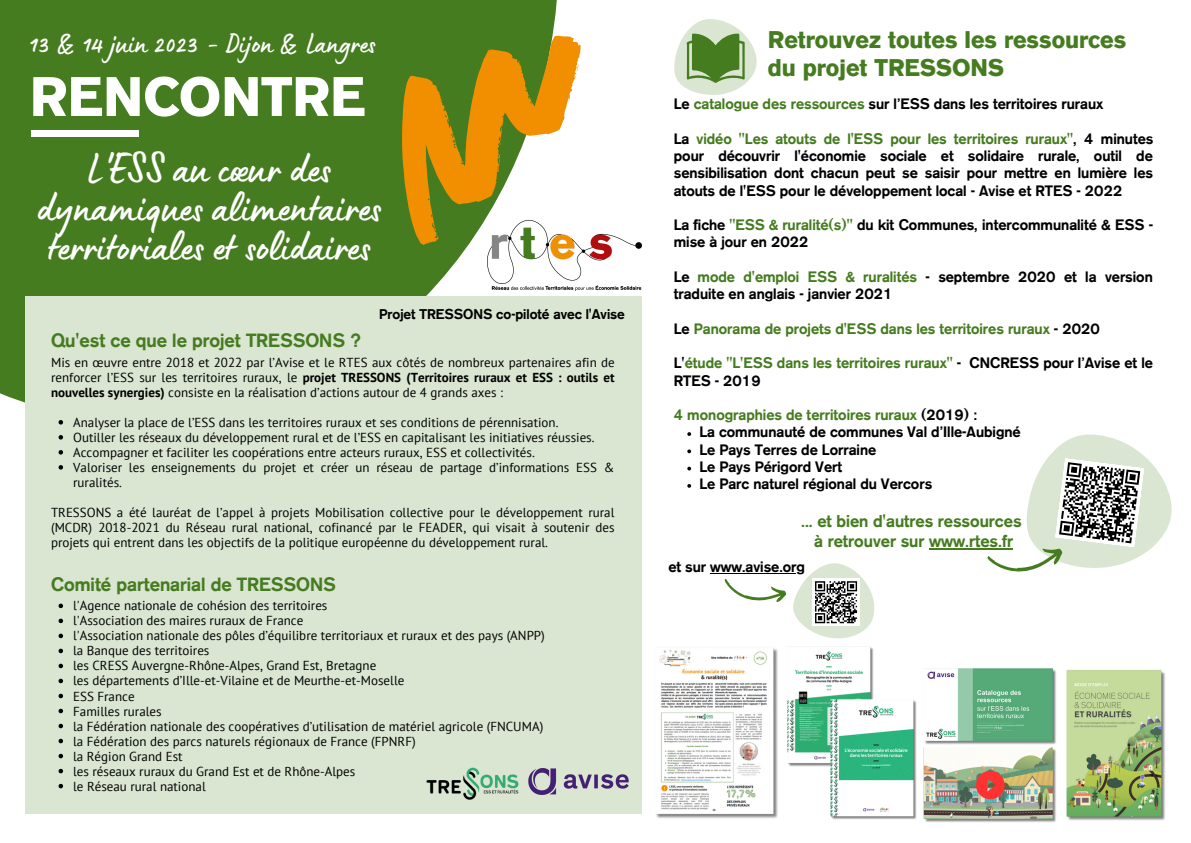
<style>
.page{position:relative;width:1191px;height:843px;background:#fff}
.page>*{position:absolute;margin:0;border:0;box-sizing:border-box;transform-origin:0 0}
.t1{font:700 55px "AG Old Face";color:#fff}
.t2{font:44.1px/38.9px "Lumios Marker";color:#fff;text-align:center}
.t3{font:30px "Lumios Marker";color:#fff}
.t4{font:700 24px/28.5px "AG Old Face";color:#457c1f}
.t5{font:500 19px "AG Old Face";color:#457c1f}
.t6{font:500 17px "AG Old Face";color:#457c1f}
.t7{font:500 15px/17.3px "AG Old Face";color:#000}
.t8{font:500 15px/17.3px "AG Old Face";color:#457c1f}
.t9{font:500 14px "AG Old Face";color:#000}
.t10{font:13px/15px "PT Sans";color:#000;text-align:justify}
.s1{font-weight:700}
.s2{color:#457c1f}
.s3{color:#000}
</style>
<div class="page">
<div style="left:0;top:0;width:559px;height:421px;background:#457c1f"></div>
<svg style="left:402px;top:0;width:179px;height:277px"></svg>
<svg style="left:575px;top:65px;width:4px;height:7px"></svg>
<svg style="left:433px;top:227px;width:3px;height:4px"></svg>
<svg style="left:497px;top:158px;width:4px;height:4px"></svg>
<svg style="left:498px;top:138px;width:4px;height:12px"></svg>
<div style="left:32px;top:130px;width:107px;height:6px;background:#fff"></div>
<img style="left:487px;top:220px;width:154px;height:70px">
<div style="left:25px;top:296px;width:616px;height:517px;background:#dae5d2"></div>
<svg style="left:59px;top:603px;width:4px;height:5px"></svg>
<svg style="left:59px;top:618px;width:4px;height:5px"></svg>
<svg style="left:59px;top:633px;width:4px;height:5px"></svg>
<svg style="left:59px;top:648px;width:4px;height:5px"></svg>
<svg style="left:59px;top:663px;width:4px;height:5px"></svg>
<svg style="left:59px;top:678px;width:4px;height:5px"></svg>
<svg style="left:59px;top:693px;width:4px;height:5px"></svg>
<svg style="left:59px;top:708px;width:4px;height:5px"></svg>
<svg style="left:59px;top:723px;width:4px;height:5px"></svg>
<svg style="left:59px;top:738px;width:4px;height:5px"></svg>
<svg style="left:59px;top:753px;width:4px;height:5px"></svg>
<svg style="left:59px;top:768px;width:4px;height:5px"></svg>
<svg style="left:59px;top:783px;width:4px;height:5px"></svg>
<svg style="left:674px;top:19px;width:83px;height:76px"></svg>
<svg style="left:987px;top:434px;width:185px;height:138px"></svg>
<img style="left:787px;top:647px;width:87px;height:120px">
<img style="left:830px;top:698px;width:87px;height:122px">
<img style="left:925px;top:668px;width:131px;height:77px">
<img style="left:923px;top:747px;width:133px;height:75px">
<svg style="left:975px;top:770px;width:29px;height:29px"></svg>
<img style="left:1066px;top:670px;width:99px;height:151px">
<img style="left:655px;top:648px;width:123px;height:171px">
<img style="left:426px;top:767px;width:89px;height:33px">
<img style="left:515px;top:768px;width:114px;height:27px">
<svg style="left:59px;top:420px;width:4px;height:4px"></svg>
<svg style="left:59px;top:435px;width:4px;height:4px"></svg>
<svg style="left:59px;top:450px;width:4px;height:4px"></svg>
<svg style="left:59px;top:465px;width:4px;height:4px"></svg>
<svg style="left:687px;top:432px;width:4px;height:4px"></svg>
<svg style="left:687px;top:449px;width:4px;height:4px"></svg>
<svg style="left:687px;top:466px;width:4px;height:4px"></svg>
<svg style="left:687px;top:484px;width:4px;height:3px"></svg>
<hr style="left:928px;top:548px;width:84px;height:2px;background:#457c1f">
<hr style="left:710px;top:572px;width:94px;height:1px;background:#000">
<svg style="left:722px;top:563px;width:152px;height:76px"></svg>
<p class="t3" style="left:30px;top:34px;width:347px">13 &amp; 14 juin 2023 - Dijon &amp; Langres</p>
<p class="t1" style="left:30px;top:75px;width:337px">RENCONTRE</p>
<p class="t2" style="left:37px;top:157px;width:345px">L'ESS au cœur des dynamiques alimentaires territoriales et solidaires</p>
<p class="t5" style="left:51px;top:332px;width:311px">Qu'est ce que le projet TRESSONS ?</p>
<p class="t9" style="left:379px;top:309px;width:247px">Projet TRESSONS co-piloté avec l'Avise</p>
<p class="t10" style="left:51px;top:354px;width:565px">Mis en œuvre entre 2018 et 2022 par l’Avise et le RTES aux côtés de nombreux partenaires afin de renforcer l’ESS sur les territoires ruraux, le <span class="s1">projet TRESSONS (Territoires ruraux et ESS : outils et nouvelles synergies)</span> consiste en la réalisation d’actions autour de 4 grands axes :</p>
<p class="t10" style="left:73px;top:414px;width:487px">Analyser la place de l’ESS dans les territoires ruraux et ses conditions de pérennisation.</p>
<p class="t10" style="left:73px;top:429px;width:523px">Outiller les réseaux du développement rural et de l’ESS en capitalisant les initiatives réussies.</p>
<p class="t10" style="left:73px;top:444px;width:463px">Accompagner et faciliter les coopérations entre acteurs ruraux, ESS et collectivités.</p>
<p class="t10" style="left:73px;top:459px;width:542px">Valoriser les enseignements du projet et créer un réseau de partage d’informations ESS &amp; ruralités.</p>
<p class="t10" style="left:51px;top:504px;width:565px">TRESSONS a été lauréat de l’appel à projets Mobilisation collective pour le développement rural (MCDR) 2018-2021 du Réseau rural national, cofinancé par le FEADER, qui visait à soutenir des projets qui entrent dans les objectifs de la politique européenne du développement rural.</p>
<p class="t5" style="left:51px;top:576px;width:286px">Comité partenarial de TRESSONS</p>
<p class="t10" style="left:73px;top:598px;width:256px">l'Agence nationale de cohésion des territoires</p>
<p class="t10" style="left:73px;top:613px;width:232px">l'Association des maires ruraux de France</p>
<p class="t10" style="left:73px;top:628px;width:473px">l'Association nationale des pôles d’équilibre territoriaux et ruraux et des pays (ANPP)</p>
<p class="t10" style="left:73px;top:643px;width:138px">la Banque des territoires</p>
<p class="t10" style="left:73px;top:658px;width:304px">les CRESS Auvergne-Rhône-Alpes, Grand Est, Bretagne</p>
<p class="t10" style="left:73px;top:673px;width:333px">les départements d’Ille-et-Vilaine et de Meurthe-et-Moselle</p>
<p class="t10" style="left:73px;top:688px;width:63px">ESS France</p>
<p class="t10" style="left:73px;top:703px;width:90px">Familles rurales</p>
<p class="t10" style="left:73px;top:718px;width:471px">la Fédération nationale des coopératives d’utilisation de matériel agricole (FNCUMA)</p>
<p class="t10" style="left:73px;top:733px;width:344px">la Fédération des parcs naturels régionaux de France (FPNRF)</p>
<p class="t10" style="left:73px;top:748px;width:111px">la Région Grand Est</p>
<p class="t10" style="left:73px;top:763px;width:284px">les réseaux ruraux du Grand Est et de Rhône-Alpes</p>
<p class="t10" style="left:73px;top:778px;width:134px">le Réseau rural national</p>
<p class="t4" style="left:767px;top:26px;width:360px">Retrouvez toutes les ressources du projet TRESSONS</p>
<p class="t7" style="left:673px;top:96px;width:431px">Le <span class="s2">catalogue des ressources</span> sur l’ESS dans les territoires ruraux</p>
<p class="t7" style="left:673px;top:131px;width:481px;text-align:justify">La <span class="s2">vidéo "Les atouts de l'ESS pour les territoires ruraux"</span>, 4 minutes pour découvrir l'économie sociale et solidaire rurale, outil de sensibilisation dont chacun peut se saisir pour mettre en lumière les atouts de l'ESS pour le développement local - Avise et RTES - 2022</p>
<p class="t7" style="left:673px;top:217px;width:481px">La fiche <span class="s2">"ESS &amp; ruralité(s)"</span> du kit Communes, intercommunalité &amp; ESS - mise à jour en 2022</p>
<p class="t7" style="left:673px;top:269px;width:480px">Le <span class="s2">mode d'emploi ESS &amp; ruralités</span> - septembre 2020 et la version traduite en anglais - janvier 2021</p>
<p class="t8" style="left:673px;top:321px;width:427px"><span class="s3">Le</span> Panorama de projets d'ESS dans les territoires ruraux <span class="s3">- 2020</span></p>
<p class="t8" style="left:673px;top:355px;width:480px"><span class="s3">L'</span>étude "L'ESS dans les territoires ruraux" <span class="s3">- CNCRESS pour l’Avise et le<br>RTES - 2019</span></p>
<p class="t8" style="left:673px;top:407px;width:305px">4 monographies de territoires ruraux <span class="s3">(2019) :</span></p>
<p class="t7" style="left:699px;top:424px;width:323px">La communauté de communes Val d’Ille-Aubigné</p>
<p class="t7" style="left:699px;top:441px;width:178px">Le Pays Terres de Lorraine</p>
<p class="t7" style="left:699px;top:459px;width:144px">Le Pays Périgord Vert</p>
<p class="t7" style="left:699px;top:476px;width:234px">Le Parc naturel régional du Vercors</p>
<p class="t6" style="left:801px;top:514px;width:222px">... et bien d'autres ressources</p>
<p class="t6" style="left:814px;top:534px;width:200px">à retrouver sur www.rtes.fr</p>
<p class="t7" style="left:668px;top:559px;width:138px">et sur www.avise.org</p>
</div>
